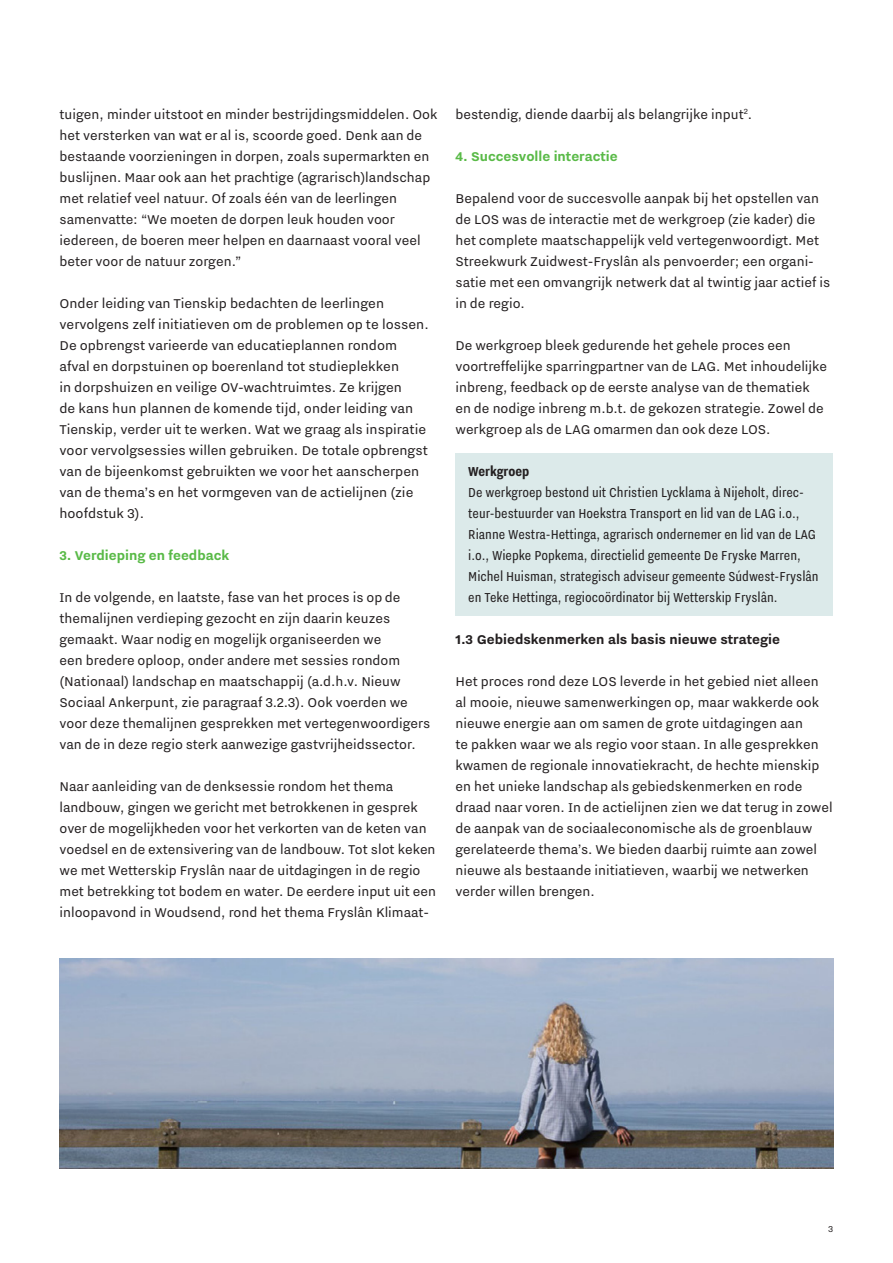
<style>
.page{position:relative;width:893px;height:1263px;background:#fff}
.page>*{position:absolute;margin:0;border:0;box-sizing:border-box;transform-origin:0 0}
.Kadertekst{font:16.05px/21px "Nitti Grotesk Cond";color:#231f20}
.Kadertekstkop{font:700 16.05px "Nitti Grotesk Cond";color:#231f20}
.t1{font:15.75px/21px "Nitti Grotesk";color:#231f20}
.t2{font:700 15.75px "Nitti Grotesk";color:#59ba47}
.t3{font:700 15.75px "Nitti Grotesk";color:#231f20}
.t4{font:10.5px "Nitti Grotesk";color:#231f20}
</style>
<div class="page">
<div style="left:455px;top:453px;width:378px;height:37px;background:#dceaea"></div>
<div style="left:455px;top:474px;width:378px;height:142px;background:#dceaea"></div>
<img style="left:60px;top:959px;width:773px;height:210px">
<p class="t1" style="left:60px;top:104px;width:380px">tuigen, minder uitstoot en minder bestrijdingsmiddelen. Ook het versterken van wat er al is, scoorde goed. Denk aan de bestaande voorzieningen in dorpen, zoals supermarkten en buslijnen. Maar ook aan het prachtige (agrarisch)landschap met relatief veel natuur. Of zoals één van de leerlingen samenvatte: “We moeten de dorpen leuk houden voor iedereen, de boeren meer helpen en daarnaast vooral veel beter voor de natuur zorgen.”</p>
<p class="t1" style="left:60px;top:293px;width:371px">Onder leiding van Tienskip bedachten de leerlingen vervolgens zelf initiatieven om de problemen op te lossen.<br>De opbrengst varieerde van educatieplannen rondom afval en dorpstuinen op boerenland tot studieplekken<br>in dorpshuizen en veilige OV-wachtruimtes. Ze krijgen<br>de kans hun plannen de komende tijd, onder leiding van Tienskip, verder uit te werken. Wat we graag als inspiratie voor vervolgsessies willen gebruiken. De totale opbrengst van de bijeenkomst gebruikten we voor het aanscherpen van de thema’s en het vormgeven van de actielijnen (zie hoofdstuk 3).</p>
<h3 class="t2" style="left:60px;top:547px;width:171px">3. Verdieping en feedback</h3>
<p class="t1" style="left:60px;top:587px;width:372px">In de volgende, en laatste, fase van het proces is op de themalijnen verdieping gezocht en zijn daarin keuzes gemaakt. Waar nodig en mogelijk organiseerden we<br>een bredere oploop, onder andere met sessies rondom (Nationaal) landschap en maatschappij (a.d.h.v. Nieuw Sociaal Ankerpunt, zie paragraaf 3.2.3). Ook voerden we voor deze themalijnen gesprekken met vertegenwoordigers van de in deze regio sterk aanwezige gastvrijheidssector.</p>
<p class="t1" style="left:60px;top:776px;width:378px">Naar aanleiding van de denksessie rondom het thema landbouw, gingen we gericht met betrokkenen in gesprek over de mogelijkheden voor het verkorten van de keten van voedsel en de extensivering van de landbouw. Tot slot keken we met Wetterskip Fryslân naar de uitdagingen in de regio met betrekking tot bodem en water. De eerdere input uit een inloopavond in Woudsend, rond het thema Fryslân Klimaat-</p>
<p class="t1" style="left:455px;top:104px;width:298px">bestendig, diende daarbij als belangrijke input<sup>2</sup>.</p>
<h3 class="t2" style="left:455px;top:148px;width:164px">4. Succesvolle interactie</h3>
<p class="t1" style="left:455px;top:188px;width:376px">Bepalend voor de succesvolle aanpak bij het opstellen van de LOS was de interactie met de werkgroep (zie kader) die het complete maatschappelijk veld vertegenwoordigt. Met Streekwurk Zuidwest-Fryslân als penvoerder; een organi&shy;satie met een omvangrijk netwerk dat al twintig jaar actief is in de regio.</p>
<p class="t1" style="left:455px;top:335px;width:373px">De werkgroep bleek gedurende het gehele proces een voortreffelijke sparringpartner van de LAG. Met inhoudelijke inbreng, feedback op de eerste analyse van de thematiek en de nodige inbreng m.b.t. de gekozen strategie. Zowel de werkgroep als de LAG omarmen dan ook deze LOS.</p>
<p class="Kadertekstkop" style="left:468px;top:462px;width:62px">Werkgroep</p>
<p class="Kadertekst" style="left:468px;top:481px;width:352px">De werkgroep bestond uit Christien Lycklama à Nijeholt, direc&shy;teur-bestuurder van Hoekstra Transport en lid van de LAG i.o., Rianne Westra-Hettinga, agrarisch ondernemer en lid van de LAG i.o., Wiepke Popkema, directielid gemeente De Fryske Marren, Michel Huisman, strategisch adviseur gemeente Súdwest-Fryslân en Teke Hettinga, regiocoördinator bij Wetterskip Fryslân.</p>
<h2 class="t3" style="left:455px;top:631px;width:326px">1.3 Gebiedskenmerken als basis nieuwe strategie</h2>
<p class="t1" style="left:455px;top:671px;width:379px">Het proces rond deze LOS leverde in het gebied niet alleen al mooie, nieuwe samenwerkingen op, maar wakkerde ook nieuwe energie aan om samen de grote uitdagingen aan<br>te pakken waar we als regio voor staan. In alle gesprekken kwamen de regionale innovatiekracht, de hechte mienskip en het unieke landschap als gebiedskenmerken en rode draad naar voren. In de actielijnen zien we dat terug in zowel de aanpak van de sociaaleconomische als de groenblauw gerelateerde thema’s. We bieden daarbij ruimte aan zowel nieuwe als bestaande initiatieven, waarbij we netwerken verder willen brengen.</p>
<p class="t4" style="left:828px;top:1223px;width:7px">3</p>
</div>
